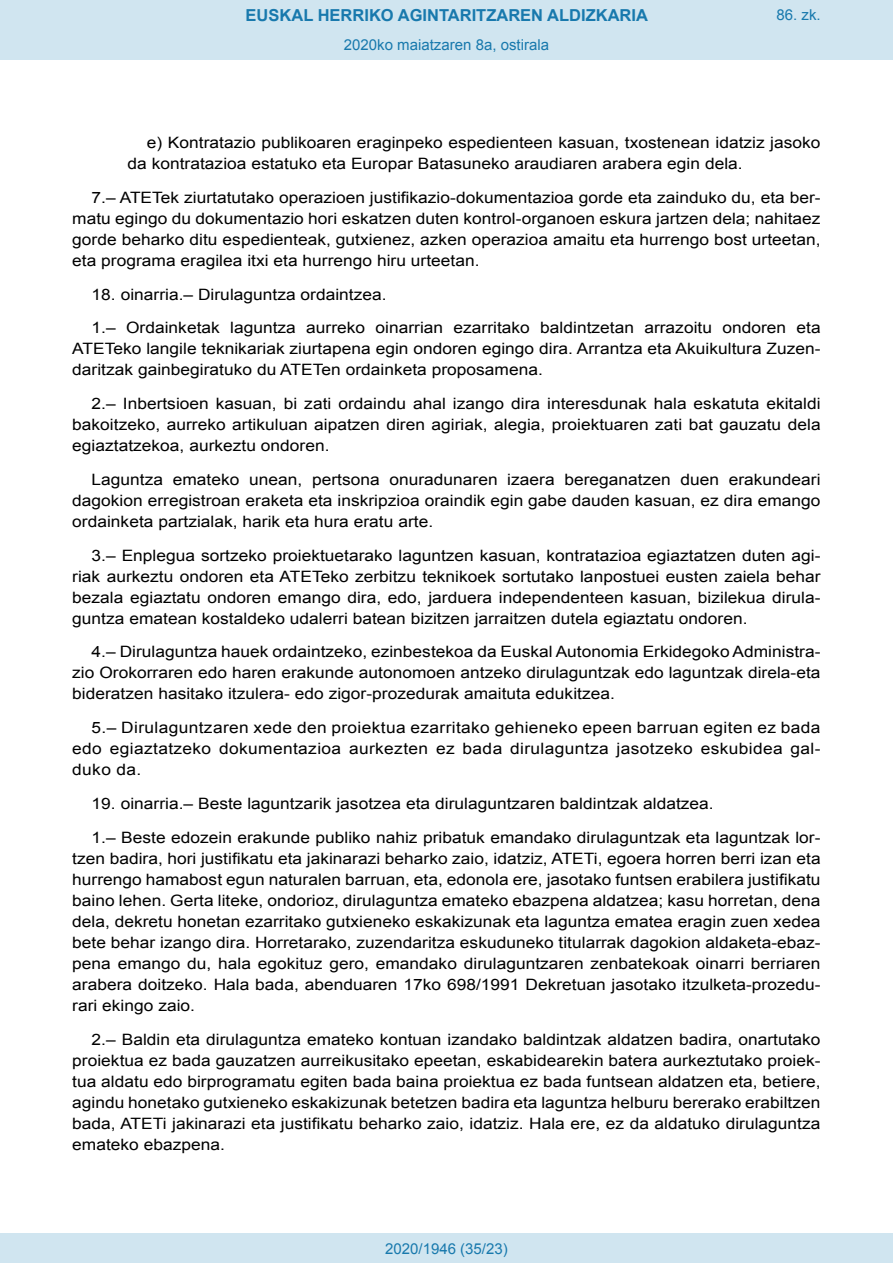
<style>
.page{position:relative;width:893px;height:1263px;background:#fff}
.page>*{position:absolute;margin:0;border:0;box-sizing:border-box;transform-origin:0 0}
.t1{font:700 16.5px "Arial";color:#1879ad}
.BOPVDetalle{font:15.6px/21px "Arial";color:#000;text-align:justify;scale:1.11 1}
.BOPVDetalle1{font:15.6px/21px "Arial";color:#000;scale:1.11 1}
.Paginacion_Centro{font:15px "Arial";color:#1879ad}
</style>
<div class="page">
<div style="left:0;top:0;width:893px;height:60px;background:#d0e5f0"></div>
<div style="left:0;top:1233px;width:893px;height:30px;background:#d0e5f0"></div>
<p class="t1" style="left:246px;top:4px;width:404px">EUSKAL HERRIKO AGINTARITZAREN ALDIZKARIA</p>
<p class="Paginacion_Centro" style="left:344px;top:35px;width:207px">2020ko maiatzaren 8a, ostirala</p>
<p class="Paginacion_Centro" style="left:776px;top:5px;width:46px">86. zk.</p>
<p class="BOPVDetalle1" style="left:128px;top:132px;width:626px;text-indent:19px">e) Kontratazio publikoaren eraginpeko espedienteen kasuan, txostenean idatziz jasoko da kontratazioa estatuko eta Europar Batasuneko araudiaren arabera egin dela.</p>
<p class="BOPVDetalle" style="left:72px;top:187px;width:676px;text-indent:19px">7.– ATETek ziurtatutako operazioen justifikazio-dokumentazioa gorde eta zainduko du, eta ber&shy;matu egingo du dokumentazio hori eskatzen duten kontrol-organoen eskura jartzen dela; nahitaez gorde beharko ditu espedienteak, gutxienez, azken operazioa amaitu eta hurrengo bost urteetan, eta programa eragilea itxi eta hurrengo hiru urteetan.</p>
<p class="BOPVDetalle" style="left:92px;top:284px;width:267px">18. oinarria.– Dirulaguntza ordaintzea.</p>
<p class="BOPVDetalle" style="left:72px;top:318px;width:676px;text-indent:19px">1.– Ordainketak laguntza aurreko oinarrian ezarritako baldintzetan arrazoitu ondoren eta ATETeko langile teknikariak ziurtapena egin ondoren egingo dira. Arrantza eta Akuikultura Zuzen&shy;daritzak gainbegiratuko du ATETen ordainketa proposamena.</p>
<p class="BOPVDetalle" style="left:72px;top:393px;width:676px;text-indent:19px">2.– Inbertsioen kasuan, bi zati ordaindu ahal izango dira interesdunak hala eskatuta ekitaldi bakoitzeko, aurreko artikuluan aipatzen diren agiriak, alegia, proiektuaren zati bat gauzatu dela egiaztatzekoa, aurkeztu ondoren.</p>
<p class="BOPVDetalle" style="left:72px;top:469px;width:676px;text-indent:19px">Laguntza emateko unean, pertsona onuradunaren izaera bereganatzen duen erakundeari dagokion erregistroan eraketa eta inskripzioa oraindik egin gabe dauden kasuan, ez dira emango ordainketa partzialak, harik eta hura eratu arte.</p>
<p class="BOPVDetalle" style="left:72px;top:545px;width:676px;text-indent:19px">3.– Enplegua sortzeko proiektuetarako laguntzen kasuan, kontratazioa egiaztatzen duten agi&shy;riak aurkeztu ondoren eta ATETeko zerbitzu teknikoek sortutako lanpostuei eusten zaiela behar bezala egiaztatu ondoren emango dira, edo, jarduera independenteen kasuan, bizilekua dirula&shy;guntza ematean kostaldeko udalerri batean bizitzen jarraitzen dutela egiaztatu ondoren.</p>
<p class="BOPVDetalle" style="left:72px;top:642px;width:676px;text-indent:19px">4.– Dirulaguntza hauek ordaintzeko, ezinbestekoa da Euskal Autonomia Erkidegoko Administra&shy;zio Orokorraren edo haren erakunde autonomoen antzeko dirulaguntzak edo laguntzak direla-eta bideratzen hasitako itzulera- edo zigor-prozedurak amaituta edukitzea.</p>
<p class="BOPVDetalle" style="left:72px;top:717px;width:676px;text-indent:19px">5.– Dirulaguntzaren xede den proiektua ezarritako gehieneko epeen barruan egiten ez bada edo egiaztatzeko dokumentazioa aurkezten ez bada dirulaguntza jasotzeko eskubidea gal&shy;duko da.</p>
<p class="BOPVDetalle" style="left:92px;top:793px;width:562px">19. oinarria.– Beste laguntzarik jasotzea eta dirulaguntzaren baldintzak aldatzea.</p>
<p class="BOPVDetalle" style="left:72px;top:827px;width:676px;text-indent:19px">1.– Beste edozein erakunde publiko nahiz pribatuk emandako dirulaguntzak eta laguntzak lor&shy;tzen badira, hori justifikatu eta jakinarazi beharko zaio, idatziz, ATETi, egoera horren berri izan eta hurrengo hamabost egun naturalen barruan, eta, edonola ere, jasotako funtsen erabilera justifikatu baino lehen. Gerta liteke, ondorioz, dirulaguntza emateko ebazpena aldatzea; kasu horretan, dena dela, dekretu honetan ezarritako gutxieneko eskakizunak eta laguntza ematea eragin zuen xedea bete behar izango dira. Horretarako, zuzendaritza eskuduneko titularrak dagokion aldaketa-ebaz&shy;pena emango du, hala egokituz gero, emandako dirulaguntzaren zenbatekoak oinarri berriaren arabera doitzeko. Hala bada, abenduaren 17ko 698/1991 Dekretuan jasotako itzulketa-prozedu&shy;rari ekingo zaio.</p>
<p class="BOPVDetalle" style="left:72px;top:1029px;width:676px;text-indent:19px">2.– Baldin eta dirulaguntza emateko kontuan izandako baldintzak aldatzen badira, onartutako proiektua ez bada gauzatzen aurreikusitako epeetan, eskabidearekin batera aurkeztutako proiek&shy;tua aldatu edo birprogramatu egiten bada baina proiektua ez bada funtsean aldatzen eta, betiere, agindu honetako gutxieneko eskakizunak betetzen badira eta laguntza helburu bererako erabiltzen bada, ATETi jakinarazi eta justifikatu beharko zaio, idatziz. Hala ere, ez da aldatuko dirulaguntza emateko ebazpena.</p>
<p class="Paginacion_Centro" style="left:385px;top:1238px;width:124px">2020/1946 (35/23)</p>
</div>
